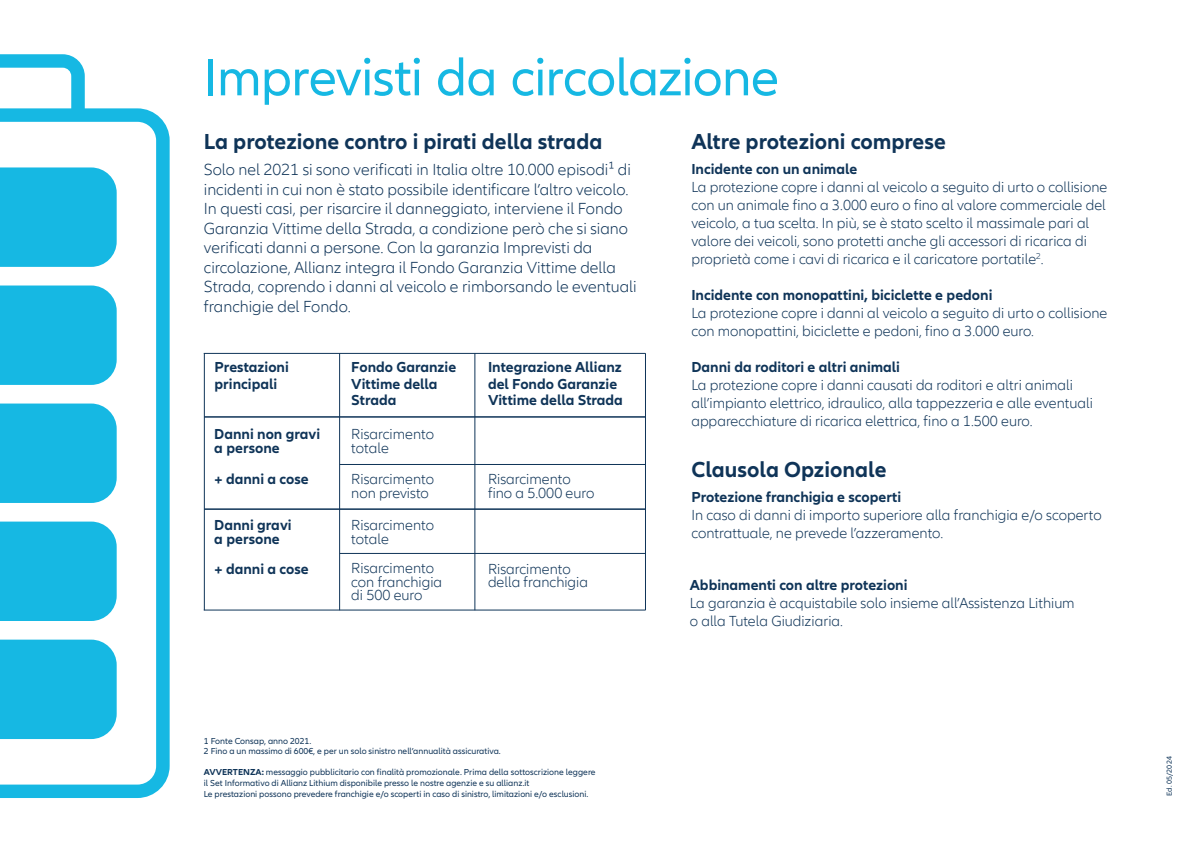
<style>
.page{position:relative;width:1191px;height:851px;background:#fff}
.page>*{position:absolute;margin:0;border:0;box-sizing:border-box;transform-origin:0 0}
.t1{font:54px "Allianz Neo";letter-spacing:-.015em;color:#16b8e3}
.t2{font:700 22.5px "Allianz Neo";color:#0f3458}
.t3{font:300 16.5px/19.5px "Allianz Neo";color:#0f3458}
.t4{font:300 15px/18px "Allianz Neo";color:#0f3458}
.t5{font:700 15px/16.5px "Allianz Neo";color:#0f3458}
.t6{font:9px/10.8px "Allianz Neo";color:#0f3458}
.t7{font:7.5px "Allianz Neo";letter-spacing:.015em;color:#0f3458}
.s1{font-weight:700}
</style>
<div class="page">
<svg style="left:0;top:108px;width:170px;height:689px"></svg>
<svg style="left:0;top:54px;width:85px;height:65px"></svg>
<div style="left:0;top:639px;width:117px;height:100px;background:#16b8e3"></div>
<div style="left:0;top:167px;width:117px;height:100px;background:#16b8e3"></div>
<div style="left:0;top:285px;width:117px;height:100px;background:#16b8e3"></div>
<div style="left:0;top:403px;width:117px;height:100px;background:#16b8e3"></div>
<div style="left:0;top:521px;width:117px;height:100px;background:#16b8e3"></div>
<hr style="left:204px;top:416px;width:441px;height:1px;background:#0f3458">
<hr style="left:340px;top:464px;width:305px;height:1px;background:#0f3458">
<hr style="left:340px;top:553px;width:305px;height:1px;background:#0f3458">
<hr style="left:204px;top:508px;width:441px;height:2px;background:#0f3458">
<hr style="left:339px;top:353px;width:1px;height:257px;background:#0f3458">
<hr style="left:204px;top:353px;width:1px;height:257px;background:#0f3458">
<hr style="left:645px;top:353px;width:1px;height:257px;background:#0f3458">
<hr style="left:204px;top:353px;width:441px;height:1px;background:#0f3458">
<hr style="left:204px;top:609px;width:441px;height:1px;background:#0f3458">
<hr style="left:474px;top:353px;width:1px;height:257px;background:#0f3458">
<h1 class="t1" style="left:204px;top:47px;width:577px">Imprevisti da circolazione</h1>
<h2 class="t2" style="left:204px;top:129px;width:400px">La protezione contro i pirati della strada</h2>
<p class="t3" style="left:204px;top:160px;width:434px">Solo nel 2021 si sono verificati in Italia oltre 10.000 episodi¹ di incidenti in cui non è stato possibile identificare l’altro veicolo.<br>In questi casi, per risarcire il danneggiato, interviene il Fondo Garanzia Vittime della Strada, a condizione però che si siano verificati danni a persone. Con la garanzia Imprevisti da circolazione, Allianz integra il Fondo Garanzia Vittime della Strada, coprendo i danni al veicolo e rimborsando le eventuali franchigie del Fondo.</p>
<p class="t5" style="left:215px;top:359px;width:76px">Prestazioni principali</p>
<p class="t5" style="left:351px;top:359px;width:106px">Fondo Garanzie<br>Vittime della<br>Strada</p>
<p class="t5" style="left:488px;top:359px;width:136px">Integrazione Allianz del Fondo Garanzie<br>Vittime della Strada</p>
<p class="t5" style="left:214px;top:427px;width:107px;line-height:13.5px">Danni non gravi a persone</p>
<p class="t4" style="left:351px;top:427px;width:84px;line-height:13.5px">Risarcimento totale</p>
<p class="t5" style="left:215px;top:471px;width:96px">+ danni a cose</p>
<p class="t4" style="left:351px;top:472px;width:84px;line-height:13.5px">Risarcimento non previsto</p>
<p class="t4" style="left:488px;top:472px;width:108px;line-height:13.5px">Risarcimento fino a 5.000 euro</p>
<p class="t5" style="left:214px;top:519px;width:79px;line-height:13.5px">Danni gravi a persone</p>
<p class="t4" style="left:351px;top:519px;width:84px;line-height:13.5px">Risarcimento totale</p>
<p class="t5" style="left:215px;top:561px;width:96px">+ danni a cose</p>
<p class="t4" style="left:351px;top:562px;width:92px;line-height:13.5px">Risarcimento con franchigia di 500 euro</p>
<p class="t4" style="left:488px;top:562px;width:102px;line-height:13.5px">Risarcimento della franchigia</p>
<p class="t6" style="left:204px;top:735px;width:298px">1 Fonte Consap, anno 2021.<br>2 Fino a un massimo di 600€, e per un solo sinistro nell’annualità assicurativa.</p>
<p class="t6" style="left:204px;top:767px;width:393px"><span class="s1">AVVERTENZA:</span> messaggio pubblicitario con finalità promozionale. Prima della sottoscrizione leggere il Set Informativo di Allianz Lithium disponibile presso le nostre agenzie e su allianz.it<br>Le prestazioni possono prevedere franchigie e/o scoperti in caso di sinistro, limitazioni e/o esclusioni.</p>
<h2 class="t2" style="left:691px;top:129px;width:256px">Altre protezioni comprese</h2>
<p class="t5" style="left:691px;top:161px;width:167px">Incidente con un animale</p>
<p class="t4" style="left:691px;top:179px;width:417px">La protezione copre i danni al veicolo a seguito di urto o collisione con un animale fino a 3.000 euro o fino al valore commerciale del veicolo, a tua scelta. In più, se è stato scelto il massimale pari al valore dei veicoli, sono protetti anche gli accessori di ricarica di proprietà come i cavi di ricarica e il caricatore portatile<sup>2</sup>.</p>
<p class="t5" style="left:691px;top:287px;width:302px">Incidente con monopattini, biciclette e pedoni</p>
<p class="t4" style="left:691px;top:305px;width:417px">La protezione copre i danni al veicolo a seguito di urto o collisione con monopattini, biciclette e pedoni, fino a 3.000 euro.</p>
<p class="t5" style="left:691px;top:359px;width:210px">Danni da roditori e altri animali</p>
<p class="t4" style="left:691px;top:377px;width:403px">La protezione copre i danni causati da roditori e altri animali all’impianto elettrico, idraulico, alla tappezzeria e alle eventuali apparecchiature di ricarica elettrica, fino a 1.500 euro.</p>
<h2 class="t2" style="left:691px;top:456px;width:197px">Clausola Opzionale</h2>
<p class="t5" style="left:691px;top:488px;width:211px">Protezione franchigia e scoperti</p>
<p class="t4" style="left:691px;top:506px;width:412px">In caso di danni di importo superiore alla franchigia e/o scoperto contrattuale, ne prevede l’azzeramento.</p>
<p class="t5" style="left:690px;top:577px;width:219px">Abbinamenti con altre protezioni</p>
<p class="t4" style="left:690px;top:594px;width:386px">La garanzia è acquistabile solo insieme all’Assistenza Lithium o alla Tutela Giudiziaria.</p>
<p class="t7" style="left:1165px;top:796px;width:41px;rotate:-90deg">Ed. 05/2024</p>
</div>
